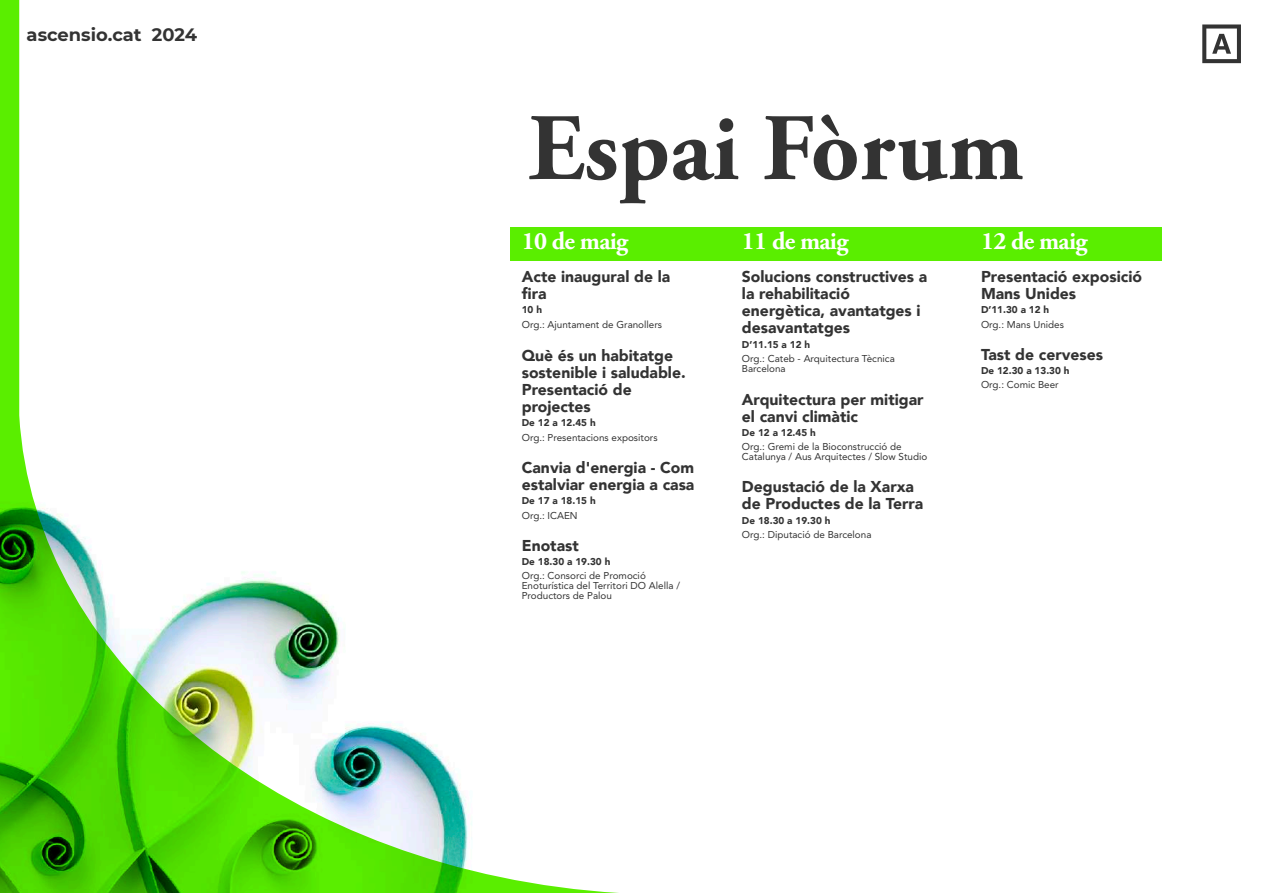
<style>
.page{position:relative;width:1263px;height:893px;background:#fff}
.page>*{position:absolute;margin:0;border:0;box-sizing:border-box;transform-origin:0 0}
.t1{font:700 94.95px "Adobe Garamond Pro";color:#333}
.t2{font:700 25.05px "Adobe Garamond Pro";letter-spacing:-.025em;color:#fff}
.t3{font:700 17.85px "Montserrat";color:#333}
.t4{font:900 15.75px/17.1px "Avenir";color:#333}
.t5{font:9.9px/9.6px "Avenir LT Std";color:#333}
.t6{font:900 9.9px "Avenir";color:#333}
</style>
<div class="page">
<svg style="left:1202px;top:24px;width:39px;height:39px"></svg>
<svg style="left:0;top:0;width:619px;height:893px"></svg>
<div style="left:510px;top:227px;width:652px;height:33px;background:#5aee00"></div>
<p class="t3" style="left:27px;top:22px;width:172px">ascensio.cat 2024</p>
<h1 class="t1" style="left:528px;top:94px;width:497px">Espai Fòrum</h1>
<h2 class="t2" style="left:522px;top:227px;width:108px">10 de maig</h2>
<p class="t4" style="left:522px;top:267px;width:150px">Acte inaugural de la fira</p>
<p class="t6" style="left:522px;top:301px;width:22px">10 h</p>
<p class="t5" style="left:522px;top:320px;width:142px">Org.: Ajuntament de Granollers</p>
<p class="t4" style="left:522px;top:346px;width:165px">Què és un habitatge sostenible i saludable.<br>Presentació de projectes</p>
<p class="t6" style="left:522px;top:414px;width:75px">De 12 a 12.45 h</p>
<p class="t5" style="left:522px;top:433px;width:137px">Org.: Presentacions expositors</p>
<p class="t4" style="left:522px;top:458px;width:174px">Canvia d'energia - Com estalviar energia a casa</p>
<p class="t6" style="left:522px;top:492px;width:75px">De 17 a 18.15 h</p>
<p class="t5" style="left:522px;top:510px;width:57px">Org.: ICAEN</p>
<p class="t4" style="left:522px;top:536px;width:59px">Enotast</p>
<p class="t6" style="left:522px;top:553px;width:90px">De 18.30 a 19.30 h</p>
<p class="t5" style="left:522px;top:571px;width:160px">Org.: Consorci de Promoció<br>Enoturística del Territori DO Alella /<br>Productors de Palou</p>
<h2 class="t2" style="left:742px;top:227px;width:108px">11 de maig</h2>
<p class="t4" style="left:742px;top:267px;width:187px">Solucions constructives a la rehabilitació energètica, avantatges i desavantatges</p>
<p class="t6" style="left:742px;top:336px;width:70px">D’11.15 a 12 h</p>
<p class="t5" style="left:742px;top:354px;width:154px">Org.: Cateb - Arquitectura Tècnica<br>Barcelona</p>
<p class="t4" style="left:742px;top:390px;width:183px">Arquitectura per mitigar el canvi climàtic</p>
<p class="t6" style="left:742px;top:424px;width:75px">De 12 a 12.45 h</p>
<p class="t5" style="left:742px;top:442px;width:187px">Org.: Gremi de la Bioconstrucció de<br>Catalunya / Aus Arquitectes / Slow Studio</p>
<p class="t4" style="left:742px;top:478px;width:183px">Degustació de la Xarxa de Productes de la Terra</p>
<p class="t6" style="left:742px;top:512px;width:90px">De 18.30 a 19.30 h</p>
<p class="t5" style="left:742px;top:530px;width:131px">Org.: Diputació de Barcelona</p>
<h2 class="t2" style="left:981px;top:227px;width:108px">12 de maig</h2>
<p class="t4" style="left:981px;top:267px;width:162px">Presentació exposició<br>Mans Unides</p>
<p class="t6" style="left:981px;top:301px;width:70px">D’11.30 a 12 h</p>
<p class="t5" style="left:981px;top:320px;width:84px">Org.: Mans Unides</p>
<p class="t4" style="left:981px;top:345px;width:124px">Tast de cerveses</p>
<p class="t6" style="left:981px;top:362px;width:90px">De 12.30 a 13.30 h</p>
<p class="t5" style="left:981px;top:380px;width:79px">Org.: Comic Beer</p>
</div>
